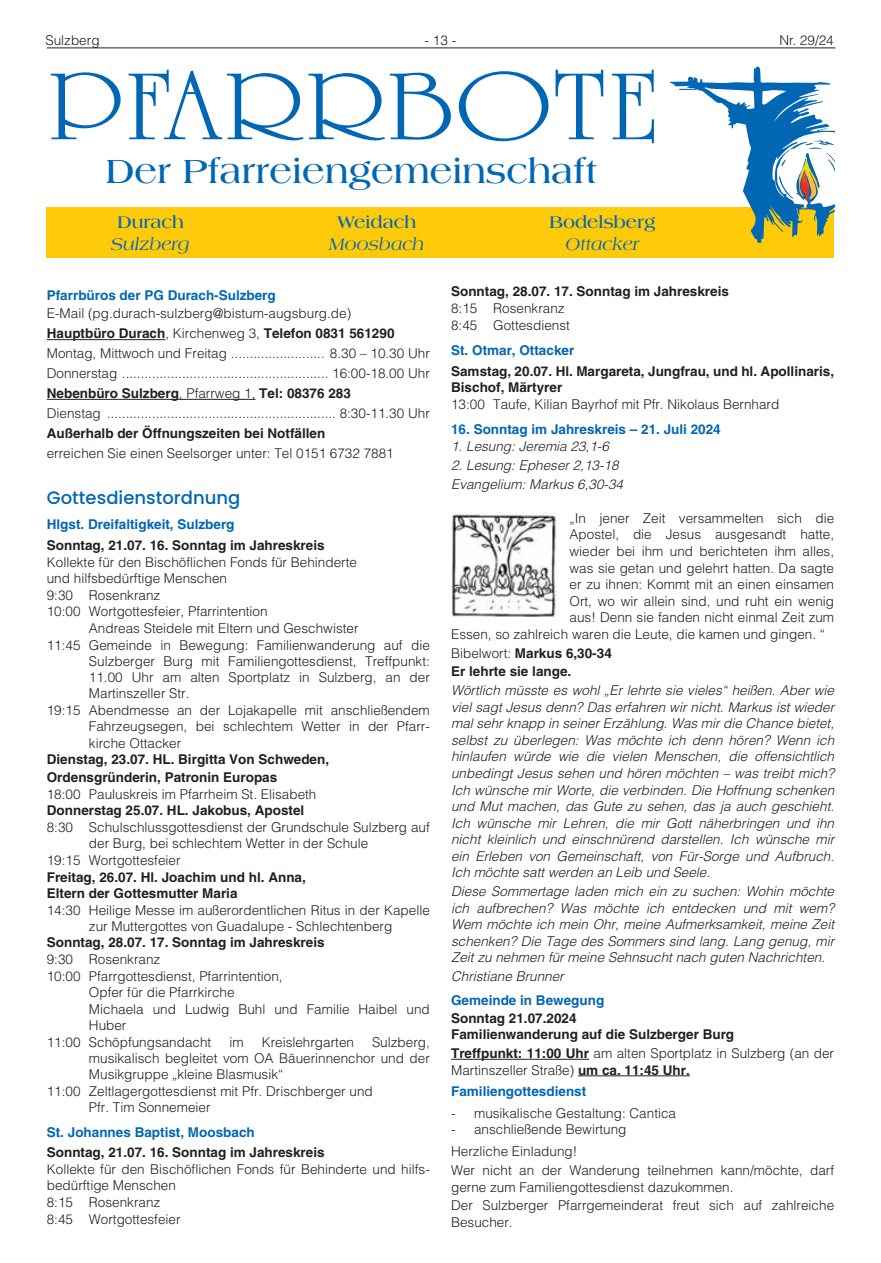
<style>
.page{position:relative;width:881px;height:1263px;background:#fff}
.page>*{position:absolute;margin:0;border:0;box-sizing:border-box;transform-origin:0 0}
.t1{font:98.25px "University Roman Plain";color:#0166b3;scale:1.2 1}
.t2{font:700 36px "Americana LT";color:#0166b3}
.t3{font:italic 18px "Americana LT";color:#0166b3}
.t4{font:700 18px "Americana LT";color:#0166b3}
.t5{font:500 18px "Poppins";color:#0166b3}
.t6{font:300 13.5px/16.5px "Helvetica LT";color:#231f20}
.t7{font:italic 300 13.5px/16.6px "Helvetica LT";color:#231f20;text-align:justify}
.t8{font:700 13.5px/16.2px "Helvetica LT";color:#231f20}
.t9{font:700 13.5px "Helvetica LT";color:#0166b3}
.s1{font-weight:700}
.s2{font-weight:300}
</style>
<div class="page">
<hr style="left:47px;top:48px;width:788px;height:1px;background:#231f20">
<hr style="left:451px;top:1059px;width:138px;height:1px;background:#231f20">
<hr style="left:577px;top:1075px;width:112px;height:1px;background:#231f20">
<img style="left:451px;top:514px;width:106px;height:102px">
<hr style="left:47px;top:339px;width:118px;height:1px;background:#231f20">
<hr style="left:47px;top:399px;width:208px;height:1px;background:#231f20">
<div style="left:47px;top:207px;width:786px;height:50px;background:#feca0a"></div>
<svg style="left:669px;top:66px;width:165px;height:177px"></svg>
<p class="t6" style="left:45px;top:32px;width:56px">Sulzberg</p>
<p class="t6" style="left:424px;top:32px;width:33px">- 13 -</p>
<p class="t6" style="left:779px;top:32px;width:56px">Nr. 29/24</p>
<h1 class="t1" style="left:47px;top:54px;width:512px">PFARRBOTE</h1>
<h2 class="t2" style="left:106px;top:150px;width:493px">Der Pfarreiengemeinschaft</h2>
<h3 class="t4" style="left:549px;top:212px;width:108px">Bodelsberg</h3>
<h3 class="t3" style="left:565px;top:234px;width:75px">Ottacker</h3>
<h3 class="t4" style="left:117px;top:212px;width:68px">Durach</h3>
<h3 class="t3" style="left:111px;top:234px;width:80px">Sulzberg</h3>
<h3 class="t4" style="left:337px;top:212px;width:80px">Weidach</h3>
<h3 class="t3" style="left:329px;top:234px;width:96px">Moosbach</h3>
<p class="t9" style="left:47px;top:287px;width:230px">Pfarrbüros der PG Durach-Sulzberg</p>
<p class="t6" style="left:47px;top:303px;width:349px;line-height:20px">E-Mail (pg.durach-sulzberg@bistum-augsburg.de)<br><span class="s1">Hauptbüro Durach</span>, Kirchenweg 3, <span class="s1">Telefon 0831 561290<br></span>Montag, Mittwoch und Freitag</p>
<p class="t6" style="left:330px;top:345px;width:101px">8.30 – 10.30 Uhr</p>
<p class="t6" style="left:47px;top:363px;width:384px;line-height:20px;text-indent:285px">16:00-18.00 Uhr<br><span class="s1">Nebenbüro Sulzberg</span>, Pfarrweg 1, <span class="s1">Tel: 08376 283<br></span>Dienstag</p>
<p class="t6" style="left:47px;top:365px;width:72px">Donnerstag</p>
<p class="t6" style="left:339px;top:405px;width:92px">8:30-11.30 Uhr</p>
<p class="t8" style="left:47px;top:425px;width:280px">Außerhalb der Öffnungszeiten bei Notfällen</p>
<p class="t6" style="left:47px;top:444px;width:348px">erreichen Sie einen Seelsorger unter: Tel 0151 6732 7881</p>
<h3 class="t5" style="left:47px;top:487px;width:195px">Gottesdienstordnung</h3>
<p class="t9" style="left:47px;top:516px;width:189px">Hlgst. Dreifaltigkeit, Sulzberg</p>
<p class="t8" style="left:47px;top:537px;width:279px">Sonntag, 21.07. 16. Sonntag im Jahreskreis</p>
<p class="t6" style="left:47px;top:553px;width:311px">Kollekte für den Bischöflichen Fonds für Behinderte und hilfsbedürftige Menschen<br>9:30 Rosenkranz<br>10:00 Wortgottesfeier, Pfarrintention</p>
<p class="t6" style="left:89px;top:620px;width:271px">Andreas Steidele mit Eltern und Geschwister</p>
<p class="t6" style="left:47px;top:637px;width:384px">11:45 Gemeinde in Bewegung: Familienwanderung auf die</p>
<p class="t6" style="left:89px;top:653px;width:342px">Sulzberger Burg mit Familiengottesdienst, Treffpunkt:</p>
<p class="t6" style="left:89px;top:669px;width:342px">11.00 Uhr am alten Sportplatz in Sulzberg, an der</p>
<p class="t6" style="left:89px;top:685px;width:102px">Martinszeller Str.</p>
<p class="t6" style="left:47px;top:702px;width:384px">19:15 Abendmesse an der Lojakapelle mit anschließendem</p>
<p class="t6" style="left:89px;top:718px;width:342px">Fahrzeugsegen, bei schlechtem Wetter in der Pfarr-</p>
<p class="t6" style="left:89px;top:734px;width:94px">kirche Ottacker</p>
<p class="t8" style="left:47px;top:750px;width:284px;line-height:18.3px">Dienstag, 23.07. HL. Birgitta Von Schweden,<br>Ordensgründerin, Patronin Europas</p>
<p class="t6" style="left:47px;top:786px;width:271px">18:00 Pauluskreis im Pfarrheim St. Elisabeth</p>
<p class="t8" style="left:47px;top:802px;width:259px">Donnerstag 25.07. HL. Jakobus, Apostel</p>
<p class="t6" style="left:47px;top:819px;width:384px">8:30 Schulschlussgottesdienst der Grundschule Sulzberg auf</p>
<p class="t6" style="left:89px;top:835px;width:281px">der Burg, bei schlechtem Wetter in der Schule</p>
<p class="t6" style="left:47px;top:852px;width:135px">19:15 Wortgottesfeier</p>
<p class="t8" style="left:47px;top:868px;width:260px">Freitag, 26.07. Hl. Joachim und hl. Anna,<br>Eltern der Gottesmutter Maria</p>
<p class="t6" style="left:47px;top:901px;width:384px;text-align:center">14:30 Heilige Messe im außerordentlichen Ritus in der Kapelle zur Muttergottes von Guadalupe - Schlechtenberg</p>
<p class="t8" style="left:47px;top:934px;width:279px">Sonntag, 28.07. 17. Sonntag im Jahreskreis</p>
<p class="t6" style="left:47px;top:951px;width:115px">9:30 Rosenkranz</p>
<p class="t6" style="left:47px;top:967px;width:237px">10:00 Pfarrgottesdienst, Pfarrintention,</p>
<p class="t6" style="left:89px;top:984px;width:147px">Opfer für die Pfarrkirche</p>
<p class="t6" style="left:89px;top:1000px;width:342px">Michaela und Ludwig Buhl und Familie Haibel und</p>
<p class="t6" style="left:89px;top:1017px;width:39px">Huber</p>
<p class="t6" style="left:47px;top:1033px;width:166px">11:00 Schöpfungsandacht</p>
<p class="t6" style="left:229px;top:1033px;width:16px">im</p>
<p class="t6" style="left:261px;top:1033px;width:94px">Kreislehrgarten</p>
<p class="t6" style="left:372px;top:1033px;width:59px">Sulzberg,</p>
<p class="t6" style="left:89px;top:1049px;width:342px">musikalisch begleitet vom OA Bäuerinnenchor und der</p>
<p class="t6" style="left:89px;top:1066px;width:196px">Musikgruppe „kleine Blasmusik“</p>
<p class="t6" style="left:47px;top:1082px;width:327px">11:00 Zeltlagergottesdienst mit Pfr. Drischberger und</p>
<p class="t6" style="left:89px;top:1099px;width:123px">Pfr. Tim Sonnemeier</p>
<p class="t9" style="left:47px;top:1124px;width:209px">St. Johannes Baptist, Moosbach</p>
<p class="t8" style="left:47px;top:1144px;width:279px">Sonntag, 21.07. 16. Sonntag im Jahreskreis</p>
<p class="t6" style="left:47px;top:1161px;width:384px">Kollekte für den Bischöflichen Fonds für Behinderte und hilfs&shy;bedürftige Menschen<br>8:15 Rosenkranz<br>8:45 Wortgottesfeier</p>
<p class="t8" style="left:451px;top:283px;width:279px">Sonntag, 28.07. 17. Sonntag im Jahreskreis</p>
<p class="t6" style="left:451px;top:300px;width:120px">8:15 Rosenkranz<br>8:45 Gottesdienst</p>
<p class="t9" style="left:451px;top:342px;width:125px">St. Otmar, Ottacker</p>
<p class="t8" style="left:451px;top:363px;width:384px">Samstag, 20.07. Hl. Margareta, Jungfrau, und hl. Apollinaris,<br>Bischof, Märtyrer</p>
<p class="t6" style="left:451px;top:395px;width:329px">13:00 Taufe, Kilian Bayrhof mit Pfr. Nikolaus Bernhard</p>
<p class="t9" style="left:451px;top:421px;width:271px">16. Sonntag im Jahreskreis – 21. Juli 2024</p>
<p class="t7" style="left:451px;top:438px;width:159px">1. Lesung: Jeremia 23,1-6</p>
<p class="t7" style="left:451px;top:456px;width:173px;line-height:18.8px">2. Lesung: Epheser 2,13-18<br>Evangelium: Markus 6,30-34</p>
<p class="t6" style="left:569px;top:510px;width:266px">„In jener Zeit versammelten sich die</p>
<p class="t6" style="left:569px;top:526px;width:266px">Apostel, die Jesus ausgesandt hatte,</p>
<p class="t6" style="left:569px;top:543px;width:266px">wieder bei ihm und berichteten ihm alles,</p>
<p class="t6" style="left:569px;top:559px;width:266px">was sie getan und gelehrt hatten. Da sagte</p>
<p class="t6" style="left:569px;top:576px;width:266px">er zu ihnen: Kommt mit an einen einsamen</p>
<p class="t6" style="left:569px;top:593px;width:266px">Ort, wo wir allein sind, und ruht ein wenig</p>
<p class="t6" style="left:569px;top:609px;width:266px">aus! Denn sie fanden nicht einmal Zeit zum</p>
<p class="t6" style="left:451px;top:626px;width:375px">Essen, so zahlreich waren die Leute, die kamen und gingen. “</p>
<p class="t8" style="left:451px;top:643px;width:162px;line-height:18.8px"><span class="s2">Bibelwort:</span> Markus 6,30-34<br>Er lehrte sie lange.</p>
<p class="t7" style="left:451px;top:682px;width:384px">Wörtlich müsste es wohl „Er lehrte sie vieles“ heißen. Aber wie viel sagt Jesus denn? Das erfahren wir nicht. Markus ist wieder mal sehr knapp in seiner Erzählung. Was mir die Chance bietet, selbst zu überlegen: Was möchte ich denn hören? Wenn ich hinlaufen würde wie die vielen Menschen, die offensichtlich unbedingt Jesus sehen und hören möchten – was treibt mich?<br>Ich wünsche mir Worte, die verbinden. Die Hoffnung schenken und Mut machen, das Gute zu sehen, das ja auch geschieht.<br>Ich wünsche mir Lehren, die mir Gott näherbringen und ihn nicht kleinlich und einschnürend darstellen. Ich wünsche mir ein Erleben von Gemeinschaft, von Für-Sorge und Aufbruch.<br>Ich möchte satt werden an Leib und Seele.</p>
<p class="t7" style="left:451px;top:883px;width:384px">Diese Sommertage laden mich ein zu suchen: Wohin möchte ich aufbrechen? Was möchte ich entdecken und mit wem?<br>Wem möchte ich mein Ohr, meine Aufmerksamkeit, meine Zeit schenken? Die Tage des Sommers sind lang. Lang genug, mir Zeit zu nehmen für meine Sehnsucht nach guten Nachrichten.</p>
<p class="t7" style="left:451px;top:968px;width:114px">Christiane Brunner</p>
<p class="t9" style="left:451px;top:992px;width:155px">Gemeinde in Bewegung</p>
<p class="t8" style="left:451px;top:1009px;width:284px;line-height:16.6px">Sonntag 21.07.2024<br>Familienwanderung auf die Sulzberger Burg</p>
<p class="t6" style="left:451px;top:1045px;width:384px"><span class="s1">Treffpunkt: 11:00 Uhr</span> am alten Sportplatz in Sulzberg (an der<br>Martinszeller Straße) <span class="s1">um ca. 11:45 Uhr.</span></p>
<p class="t9" style="left:451px;top:1083px;width:137px">Familiengottesdienst</p>
<p class="t6" style="left:451px;top:1104px;width:226px">- musikalische Gestaltung: Cantica</p>
<p class="t6" style="left:451px;top:1118px;width:177px;line-height:22px">- anschließende Bewirtung<br>Herzliche Einladung!</p>
<p class="t6" style="left:451px;top:1162px;width:384px">Wer nicht an der Wanderung teilnehmen kann/möchte, darf gerne zum Familiengottesdienst dazukommen.</p>
<p class="t6" style="left:451px;top:1197px;width:384px">Der Sulzberger Pfarrgemeinderat freut sich auf zahlreiche<br>Besucher.</p>
</div>
